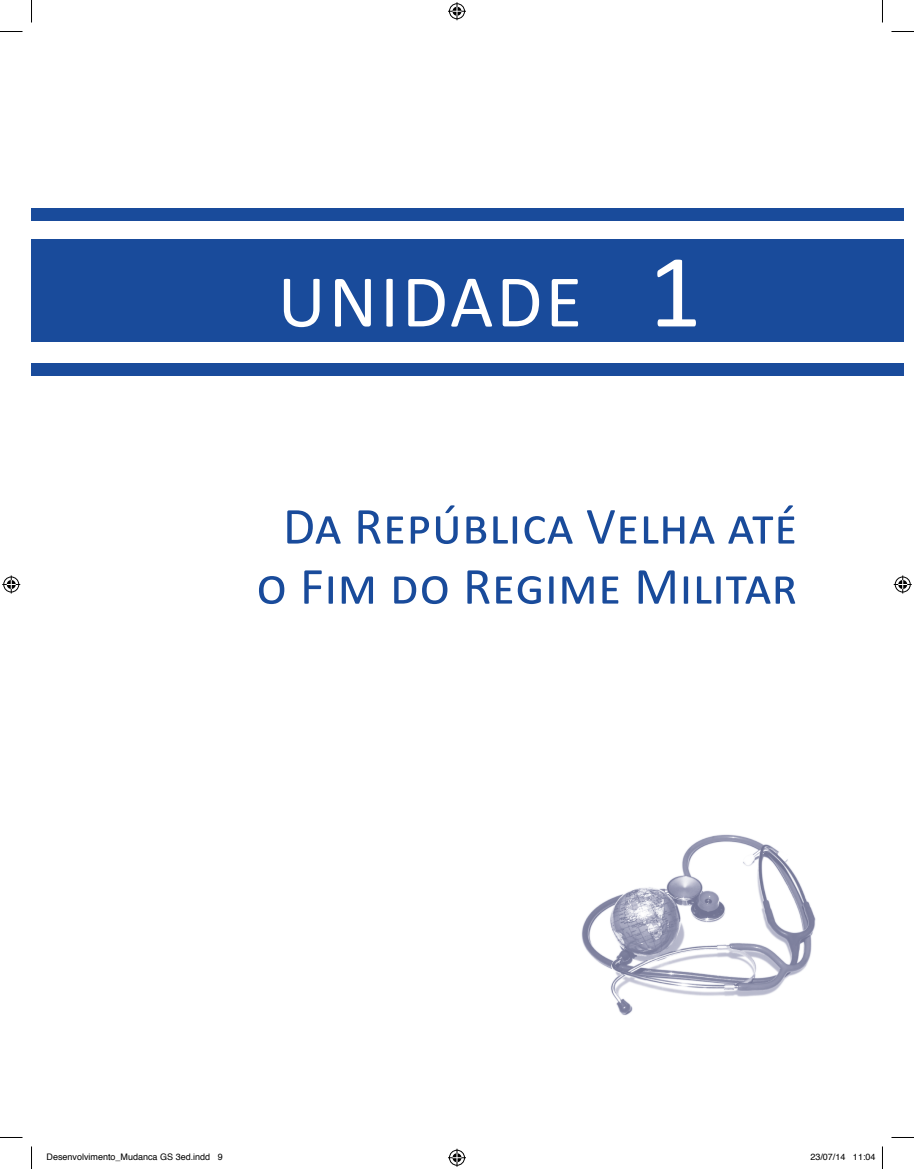
<style>
.page{position:relative;width:914px;height:1169px;background:#fff}
.page>*{position:absolute;margin:0;border:0;box-sizing:border-box;transform-origin:0 0}
.t1{font:105px "Calibri";color:#fff}
.t2{font:75px "Calibri";color:#fff}
.t3{font:52.5px/60px "Calibri";letter-spacing:.01em;color:#194b9b;text-align:center}
.t4{font:9px "Helvetica";color:#000}
</style>
<div class="page">
<div style="left:32px;top:239px;width:871px;height:102px;background:#194b9b"></div>
<div style="left:32px;top:208px;width:871px;height:13px;background:#194b9b"></div>
<div style="left:32px;top:363px;width:871px;height:13px;background:#194b9b"></div>
<img style="left:581px;top:834px;width:235px;height:181px">
<svg style="left:0;top:31px;width:22px;height:1px"></svg>
<svg style="left:891px;top:31px;width:22px;height:1px"></svg>
<svg style="left:0;top:1137px;width:22px;height:1px"></svg>
<svg style="left:891px;top:1137px;width:22px;height:1px"></svg>
<svg style="left:31px;top:0;width:1px;height:23px"></svg>
<svg style="left:31px;top:1146px;width:1px;height:23px"></svg>
<svg style="left:882px;top:0;width:1px;height:23px"></svg>
<svg style="left:882px;top:1146px;width:1px;height:23px"></svg>
<svg style="left:448px;top:2px;width:18px;height:18px"></svg>
<svg style="left:448px;top:1148px;width:18px;height:18px"></svg>
<svg style="left:2px;top:575px;width:18px;height:18px"></svg>
<svg style="left:893px;top:575px;width:18px;height:18px"></svg>
<p class="t2" style="left:277px;top:254px;width:168px">Unidade</p>
<p class="t1" style="left:648px;top:225px;width:55px">1</p>
<p class="t3" style="left:256px;top:496px;width:542px">Da República Velha até o Fim do Regime Militar</p>
<p class="t4" style="left:46px;top:1149px;width:178px">Desenvolvimento_Mudanca GS 3ed.indd 9</p>
<p class="t4" style="left:810px;top:1149px;width:67px">23/07/14 11:04</p>
</div>
